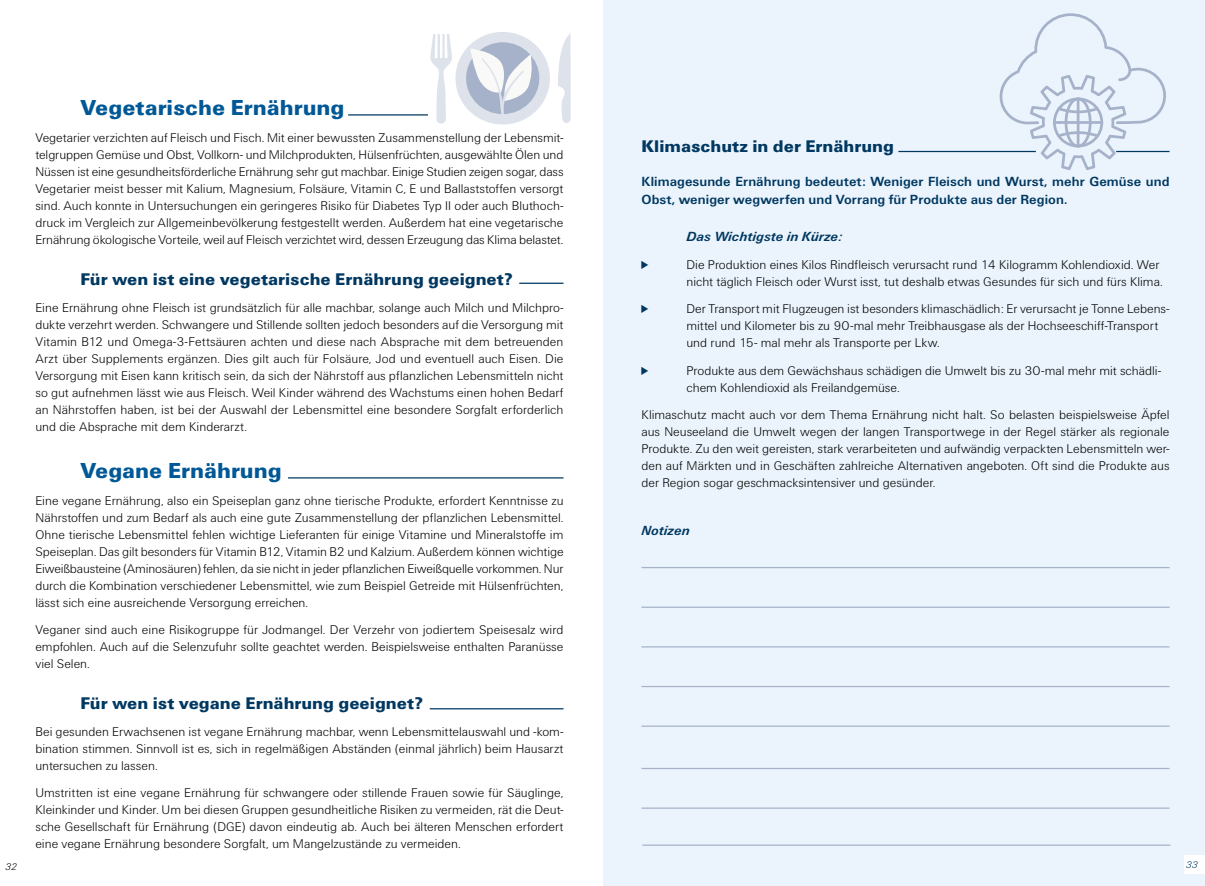
<style>
.page{position:relative;width:1205px;height:886px;background:#fff}
.page>*{position:absolute;margin:0;border:0;box-sizing:border-box;transform-origin:0 0}
.t1{font:900 22.5px "Unitus T";color:#005897}
.t2{font:900 17.5px "Unitus T";color:#003861}
.t3{font:700 13.75px/17.5px "Unitus T";letter-spacing:.005em;color:#003861}
.t4{font:italic 700 13.75px "Unitus T";color:#003861}
.t5{font:300 13.12px/17px "Unitus T";color:#000;text-align:justify}
.t6{font:italic 300 10px "Unitus T";color:#000}
.t7{font:italic 300 10px "Unitus T";color:#003861}
</style>
<div class="page">
<div style="left:603px;top:0;width:602px;height:886px;background:#ebf4fc"></div>
<div style="left:1184px;top:856px;width:21px;height:18px;background:#fefefe"></div>
<svg style="left:558px;top:34px;width:12px;height:89px"></svg>
<svg style="left:430px;top:32px;width:120px;height:92px"></svg>
<svg style="left:999px;top:13px;width:167px;height:157px"></svg>
<hr style="left:348px;top:114px;width:80px;height:2px;background:#003861">
<hr style="left:519px;top:283px;width:44px;height:1px;background:#003861">
<hr style="left:288px;top:477px;width:275px;height:1px;background:#003861">
<hr style="left:898px;top:151px;width:138px;height:1px;background:#003861">
<hr style="left:1116px;top:151px;width:53px;height:1px;background:#003861">
<hr style="left:641px;top:567px;width:528px;height:1px;background:#a5b2c9">
<hr style="left:641px;top:606px;width:528px;height:2px;background:#a5b2c9">
<hr style="left:641px;top:646px;width:528px;height:1px;background:#a5b2c9">
<hr style="left:641px;top:686px;width:528px;height:1px;background:#a5b2c9">
<hr style="left:641px;top:725px;width:528px;height:2px;background:#a5b2c9">
<hr style="left:641px;top:768px;width:528px;height:1px;background:#a5b2c9">
<hr style="left:641px;top:807px;width:528px;height:2px;background:#a5b2c9">
<hr style="left:642px;top:844px;width:528px;height:2px;background:#a5b2c9">
<hr style="left:430px;top:708px;width:133px;height:1px;background:#003861">
<h1 class="t1" style="left:80px;top:94px;width:266px">Vegetarische Ernährung</h1>
<p class="t5" style="left:35px;top:129px;width:530px">Vegetarier verzichten auf Fleisch und Fisch. Mit einer bewussten Zusammenstellung der Lebensmit&shy;telgruppen Gemüse und Obst, Vollkorn- und Milchprodukten, Hülsenfrüchten, ausgewählte Ölen und Nüssen ist eine gesundheitsförderliche Ernährung sehr gut machbar. Einige Studien zeigen sogar, dass Vegetarier meist besser mit Kalium, Magnesium, Folsäure, Vitamin C, E und Ballaststoffen versorgt sind. Auch konnte in Untersuchungen ein geringeres Risiko für Diabetes Typ II oder auch Bluthoch&shy;druck im Vergleich zur Allgemeinbevölkerung festgestellt werden. Außerdem hat eine vegetarische Ernährung ökologische Vorteile, weil auf Fleisch verzichtet wird, dessen Erzeugung das Klima belastet.</p>
<h2 class="t2" style="left:80px;top:269px;width:434px">Für wen ist eine vegetarische Ernährung geeignet?</h2>
<p class="t5" style="left:35px;top:299px;width:529px">Eine Ernährung ohne Fleisch ist grundsätzlich für alle machbar, solange auch Milch und Milchpro&shy;dukte verzehrt werden. Schwangere und Stillende sollten jedoch besonders auf die Versorgung mit Vitamin B12 und Omega-3-Fettsäuren achten und diese nach Absprache mit dem betreuenden Arzt über Supplements ergänzen. Dies gilt auch für Folsäure, Jod und eventuell auch Eisen. Die Versorgung mit Eisen kann kritisch sein, da sich der Nährstoff aus pflanzlichen Lebensmitteln nicht so gut aufnehmen lässt wie aus Fleisch. Weil Kinder während des Wachstums einen hohen Bedarf an Nährstoffen haben, ist bei der Auswahl der Lebensmittel eine besondere Sorgfalt erforderlich und die Absprache mit dem Kinderarzt.</p>
<h1 class="t1" style="left:80px;top:457px;width:203px">Vegane Ernährung</h1>
<p class="t5" style="left:35px;top:492px;width:530px">Eine vegane Ernährung, also ein Speiseplan ganz ohne tierische Produkte, erfordert Kenntnisse zu Nährstoffen und zum Bedarf als auch eine gute Zusammenstellung der pflanzlichen Lebensmittel.<br>Ohne tierische Lebensmittel fehlen wichtige Lieferanten für einige Vitamine und Mineralstoffe im Speiseplan. Das gilt besonders für Vitamin B12, Vitamin B2 und Kalzium. Außerdem können wichtige Eiweißbausteine (Aminosäuren) fehlen, da sie nicht in jeder pflanzlichen Eiweißquelle vorkommen. Nur durch die Kombination verschiedener Lebensmittel, wie zum Beispiel Getreide mit Hülsenfrüchten, lässt sich eine ausreichende Versorgung erreichen.</p>
<p class="t5" style="left:35px;top:621px;width:529px">Veganer sind auch eine Risikogruppe für Jodmangel. Der Verzehr von jodiertem Speisesalz wird empfohlen. Auch auf die Selenzufuhr sollte geachtet werden. Beispielsweise enthalten Paranüsse viel Selen.</p>
<h2 class="t2" style="left:80px;top:693px;width:344px">Für wen ist vegane Ernährung geeignet?</h2>
<p class="t5" style="left:35px;top:723px;width:529px">Bei gesunden Erwachsenen ist vegane Ernährung machbar, wenn Lebensmittelauswahl und -kom&shy;bination stimmen. Sinnvoll ist es, sich in regelmäßigen Abständen (einmal jährlich) beim Hausarzt untersuchen zu lassen.</p>
<p class="t5" style="left:35px;top:784px;width:529px">Umstritten ist eine vegane Ernährung für schwangere oder stillende Frauen sowie für Säuglinge, Kleinkinder und Kinder. Um bei diesen Gruppen gesundheitliche Risiken zu vermeiden, rät die Deut&shy;sche Gesellschaft für Ernährung (DGE) davon eindeutig ab. Auch bei älteren Menschen erfordert eine vegane Ernährung besondere Sorgfalt, um Mangelzustände zu vermeiden.</p>
<h2 class="t2" style="left:641px;top:136px;width:254px">Klimaschutz in der Ernährung</h2>
<p class="t3" style="left:641px;top:173px;width:529px">Klimagesunde Ernährung bedeutet: Weniger Fleisch und Wurst, mehr Gemüse und<br>Obst, weniger wegwerfen und Vorrang für Produkte aus der Region.</p>
<p class="t4" style="left:686px;top:229px;width:157px">Das Wichtigste in Kürze:</p>
<p class="t5" style="left:686px;top:256px;width:478px">Die Produktion eines Kilos Rindfleisch verursacht rund 14 Kilogramm Kohlendioxid. Wer nicht täglich Fleisch oder Wurst isst, tut deshalb etwas Gesundes für sich und fürs Klima.</p>
<p class="t5" style="left:686px;top:300px;width:484px;text-align:left">Der Transport mit Flugzeugen ist besonders klimaschädlich: Er verursacht je Tonne Lebens&shy;mittel und Kilometer bis zu 90-mal mehr Treibhausgase als der Hochseeschiff-Transport und rund 15- mal mehr als Transporte per Lkw.</p>
<p class="t5" style="left:686px;top:362px;width:476px">Produkte aus dem Gewächshaus schädigen die Umwelt bis zu 30-mal mehr mit schädli&shy;chem Kohlendioxid als Freilandgemüse.</p>
<p class="t5" style="left:641px;top:406px;width:529px">Klimaschutz macht auch vor dem Thema Ernährung nicht halt. So belasten beispielsweise Äpfel aus Neuseeland die Umwelt wegen der langen Transportwege in der Regel stärker als regionale Produkte. Zu den weit gereisten, stark verarbeiteten und aufwändig verpackten Lebensmitteln wer&shy;den auf Märkten und in Geschäften zahlreiche Alternativen angeboten. Oft sind die Produkte aus der Region sogar geschmacksintensiver und gesünder.</p>
<p class="t4" style="left:641px;top:523px;width:50px">Notizen</p>
<p class="t6" style="left:5px;top:861px;width:13px">32</p>
<p class="t7" style="left:1186px;top:859px;width:13px">33</p>
</div>
